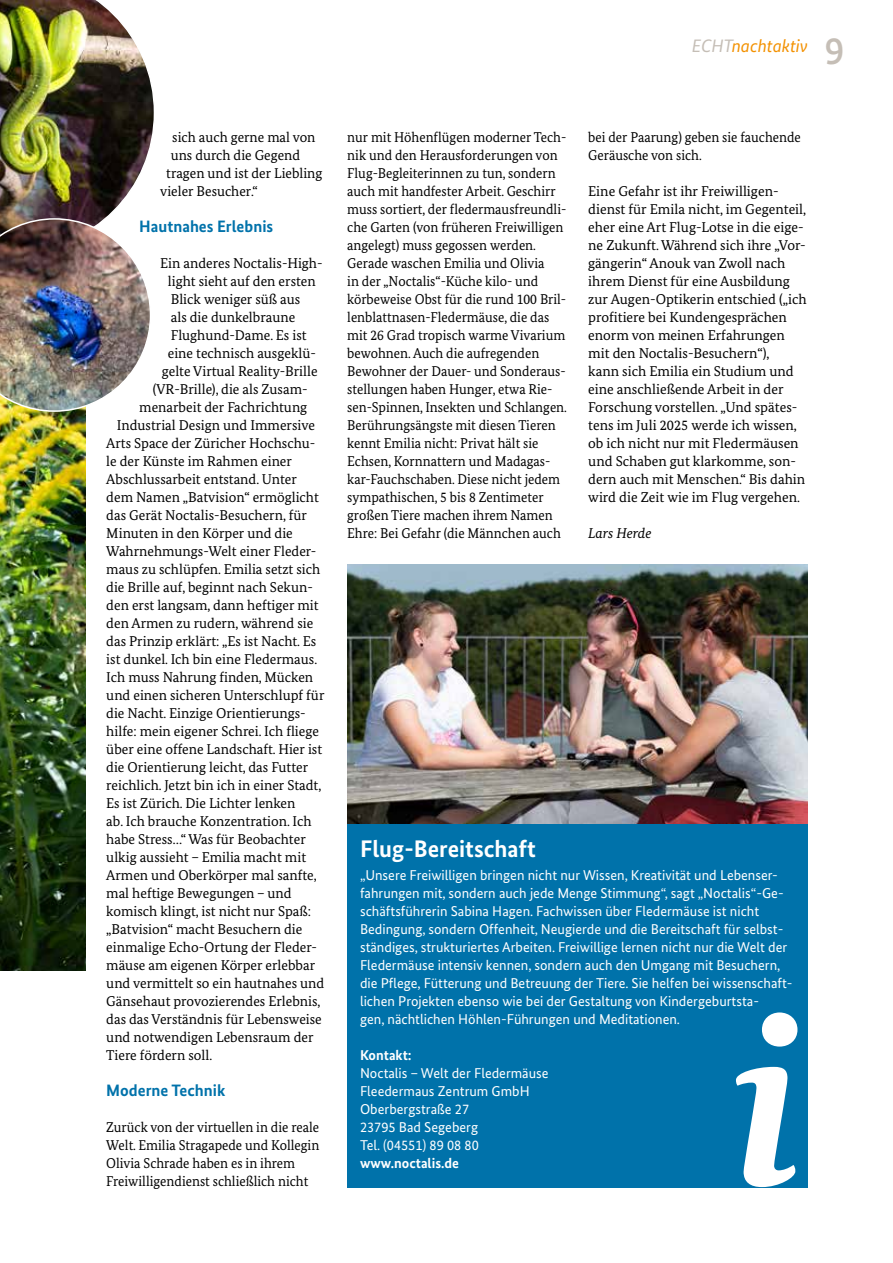
<style>
.page{position:relative;width:893px;height:1263px;background:#fff}
.page>*{position:absolute;margin:0;border:0;box-sizing:border-box;transform-origin:0 0}
.t1{font:500 39px "Bundes Sans";color:#c5beb6}
.t2{font:700 24px "Bundes Sans";color:#fff}
.t3{font:italic 18px "Bundes Sans";color:#f39100}
.t4{font:700 16.5px "Bundes Sans";color:#0072aa}
.t5{font:14.25px/18px "Bundes Serif";color:#000}
.t6{font:14.25px/18px "Bundes Serif";color:#000;scale:.95 1}
.t7{font:14.25px/18px "Bundes Sans";color:#fff}
.t8{font:700 14.25px "Bundes Sans";color:#fff}
.t9{font:italic 14.25px "Bundes Serif";color:#000}
.s1{color:#c5beb6}
</style>
<div class="page">
<div style="left:347px;top:822px;width:461px;height:366px;background:#0072aa"></div>
<img style="left:0;top:412px;width:85px;height:558px">
<img style="left:0;top:0;width:154px;height:412px">
<img style="left:347px;top:565px;width:461px;height:258px">
<svg style="left:736px;top:1012px;width:61px;height:175px"></svg>
<p class="t3" style="left:692px;top:36px;width:118px"><span class="s1">ECHT</span>nachtaktiv</p>
<h1 class="t1" style="left:825px;top:29px;width:21px">9</h1>
<p class="t5" style="left:172px;top:128px;width:145px">sich auch gerne mal von</p>
<p class="t5" style="left:171px;top:146px;width:131px">uns durch die Gegend</p>
<p class="t5" style="left:166px;top:164px;width:158px">tragen und ist der Liebling</p>
<p class="t5" style="left:160px;top:182px;width:99px">vieler Besucher.“</p>
<p class="t4" style="left:139px;top:217px;width:135px">Hautnahes Erlebnis</p>
<p class="t5" style="left:160px;top:254px;width:164px">Ein anderes Noctalis-High-</p>
<p class="t5" style="left:168px;top:272px;width:149px">light sieht auf den ersten</p>
<p class="t5" style="left:171px;top:290px;width:131px">Blick weniger süß aus</p>
<p class="t5" style="left:171px;top:308px;width:126px">als die dunkelbraune</p>
<p class="t5" style="left:171px;top:326px;width:137px">Flughund-Dame. Es ist</p>
<p class="t5" style="left:168px;top:344px;width:150px">eine technisch ausgeklü-</p>
<p class="t5" style="left:162px;top:362px;width:157px">gelte Virtual Reality-Brille</p>
<p class="t5" style="left:153px;top:380px;width:156px">(VR-Brille), die als Zusam-</p>
<p class="t5" style="left:139px;top:398px;width:169px">menarbeit der Fachrichtung</p>
<p class="t5" style="left:117px;top:416px;width:200px">Industrial Design und Immersive</p>
<p class="t5" style="left:106px;top:434px;width:210px">Arts Space der Züricher Hochschu-</p>
<p class="t5" style="left:106px;top:452px;width:187px">le der Künste im Rahmen einer</p>
<p class="t5" style="left:106px;top:470px;width:192px">Abschlussarbeit entstand. Unter</p>
<p class="t5" style="left:106px;top:488px;width:214px">dem Namen „Batvision“ ermöglicht</p>
<p class="t5" style="left:106px;top:506px;width:202px">das Gerät Noctalis-Besuchern, für</p>
<p class="t5" style="left:106px;top:524px;width:188px">Minuten in den Körper und die</p>
<p class="t5" style="left:106px;top:542px;width:212px">Wahrnehmungs-Welt einer Fleder-</p>
<p class="t5" style="left:106px;top:560px;width:216px">maus zu schlüpfen. Emilia setzt sich</p>
<p class="t5" style="left:106px;top:578px;width:208px">die Brille auf, beginnt nach Sekun-</p>
<p class="t5" style="left:106px;top:596px;width:214px">den erst langsam, dann heftiger mit</p>
<p class="t5" style="left:106px;top:614px;width:208px">den Armen zu rudern, während sie</p>
<p class="t5" style="left:106px;top:632px;width:211px">das Prinzip erklärt: „Es ist Nacht. Es</p>
<p class="t5" style="left:106px;top:650px;width:212px">ist dunkel. Ich bin eine Fledermaus.</p>
<p class="t5" style="left:106px;top:668px;width:208px">Ich muss Nahrung finden, Mücken</p>
<p class="t5" style="left:106px;top:686px;width:220px">und einen sicheren Unterschlupf für</p>
<p class="t5" style="left:106px;top:704px;width:201px">die Nacht. Einzige Orientierungs-</p>
<p class="t5" style="left:106px;top:722px;width:214px">hilfe: mein eigener Schrei. Ich fliege</p>
<p class="t5" style="left:106px;top:740px;width:217px">über eine offene Landschaft. Hier ist</p>
<p class="t5" style="left:106px;top:758px;width:203px">die Orientierung leicht, das Futter</p>
<p class="t5" style="left:106px;top:776px;width:216px">reichlich. Jetzt bin ich in einer Stadt,</p>
<p class="t5" style="left:106px;top:794px;width:191px">Es ist Zürich. Die Lichter lenken</p>
<p class="t5" style="left:106px;top:812px;width:207px">ab. Ich brauche Konzentration. Ich</p>
<p class="t5" style="left:106px;top:830px;width:201px">habe Stress…“ Was für Beobachter</p>
<p class="t5" style="left:106px;top:848px;width:201px">ulkig aussieht – Emilia macht mit</p>
<p class="t5" style="left:106px;top:866px;width:212px">Armen und Oberkörper mal sanfte,</p>
<p class="t5" style="left:106px;top:884px;width:187px">mal heftige Bewegungen – und</p>
<p class="t5" style="left:106px;top:902px;width:206px">komisch klingt, ist nicht nur Spaß:</p>
<p class="t5" style="left:106px;top:920px;width:198px">„Batvision“ macht Besuchern die</p>
<p class="t5" style="left:106px;top:938px;width:212px">einmalige Echo-Ortung der Fleder-</p>
<p class="t5" style="left:106px;top:956px;width:210px">mäuse am eigenen Körper erlebbar</p>
<p class="t5" style="left:106px;top:974px;width:219px">und vermittelt so ein hautnahes und</p>
<p class="t5" style="left:106px;top:992px;width:216px">Gänsehaut provozierendes Erlebnis,</p>
<p class="t5" style="left:106px;top:1010px;width:217px">das das Verständnis für Lebensweise</p>
<p class="t5" style="left:106px;top:1028px;width:209px">und notwendigen Lebensraum der</p>
<p class="t5" style="left:106px;top:1046px;width:107px">Tiere fördern soll.</p>
<p class="t4" style="left:106px;top:1081px;width:121px">Moderne Technik</p>
<p class="t6" style="left:106px;top:1118px;width:226px">Zurück von der virtuellen in die reale Welt. Emilia Stragapede und Kollegin Olivia Schrade haben es in ihrem Freiwilligendienst schließlich nicht</p>
<p class="t6" style="left:347px;top:128px;width:233px">nur mit Höhenflügen moderner Tech&shy;nik und den Herausforderungen von Flug-Begleiterinnen zu tun, sondern auch mit handfester Arbeit. Geschirr muss sortiert, der fledermausfreundli&shy;che Garten (von früheren Freiwilligen angelegt) muss gegossen werden.<br>Gerade waschen Emilia und Olivia<br>in der „Noctalis“-Küche kilo- und körbeweise Obst für die rund 100 Bril&shy;lenblattnasen-Fledermäuse, die das mit 26 Grad tropisch warme Vivarium bewohnen. Auch die aufregenden Bewohner der Dauer- und Sonderaus&shy;stellungen haben Hunger, etwa Rie&shy;sen-Spinnen, Insekten und Schlangen.<br>Berührungsängste mit diesen Tieren kennt Emilia nicht: Privat hält sie Echsen, Kornnattern und Madagas&shy;kar-Fauchschaben. Diese nicht jedem sympathischen, 5 bis 8 Zentimeter großen Tiere machen ihrem Namen Ehre: Bei Gefahr (die Männchen auch</p>
<p class="t6" style="left:588px;top:128px;width:225px">bei der Paarung) geben sie fauchende<br>Geräusche von sich.</p>
<p class="t5" style="left:588px;top:182px;width:220px">Eine Gefahr ist ihr Freiwilligen&shy;dienst für Emila nicht, im Gegenteil, eher eine Art Flug-Lotse in die eige&shy;ne Zukunft. Während sich ihre „Vor&shy;gängerin“ Anouk van Zwoll nach ihrem Dienst für eine Ausbildung zur Augen-Optikerin entschied („ich profitiere bei Kundengesprächen enorm von meinen Erfahrungen mit den Noctalis-Besuchern“),<br>kann sich Emilia ein Studium und eine anschließende Arbeit in der Forschung vorstellen. „Und spätes&shy;tens im Juli 2025 werde ich wissen, ob ich nicht nur mit Fledermäusen und Schaben gut klarkomme, son&shy;dern auch mit Menschen.“ Bis dahin wird die Zeit wie im Flug vergehen.</p>
<p class="t9" style="left:588px;top:525px;width:65px">Lars Herde</p>
<h2 class="t2" style="left:360px;top:835px;width:177px">Flug-Bereitschaft</h2>
<p class="t7" style="left:360px;top:866px;width:434px">„Unsere Freiwilligen bringen nicht nur Wissen, Kreativität und Lebenser&shy;fahrungen mit, sondern auch jede Menge Stimmung“, sagt „Noctalis“-Ge&shy;schäftsführerin Sabina Hagen. Fachwissen über Fledermäuse ist nicht Bedingung, sondern Offenheit, Neugierde und die Bereitschaft für selbst&shy;ständiges, strukturiertes Arbeiten. Freiwillige lernen nicht nur die Welt der Fledermäuse intensiv kennen, sondern auch den Umgang mit Besuchern, die Pflege, Fütterung und Betreuung der Tiere. Sie helfen bei wissenschaft&shy;lichen Projekten ebenso wie bei der Gestaltung von Kindergeburtsta-<br>gen, nächtlichen Höhlen-Führungen und Meditationen.</p>
<p class="t8" style="left:360px;top:1047px;width:53px">Kontakt:</p>
<p class="t7" style="left:360px;top:1064px;width:190px">Noctalis – Welt der Fledermäuse<br>Fleedermaus Zentrum GmbH<br>Oberbergstraße 27<br>23795 Bad Segeberg<br>Tel. (04551) 89 08 80</p>
<p class="t8" style="left:360px;top:1155px;width:100px">www.noctalis.de</p>
</div>
